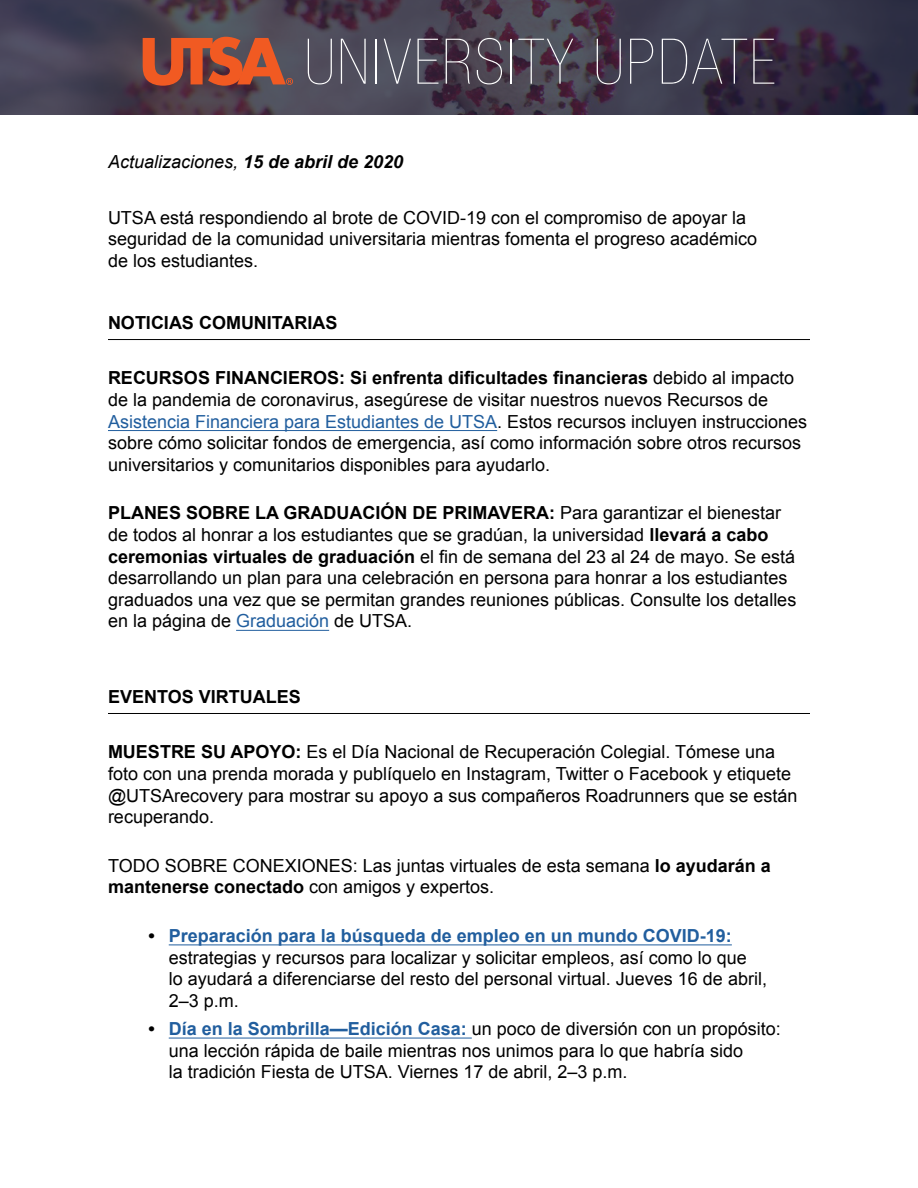
<style>
.page{position:relative;width:918px;height:1188px;background:#fff}
.page>*{position:absolute;margin:0;border:0;box-sizing:border-box;transform-origin:0 0}
.t1{font:200 condensed 63px "Helvetica Neue LT Std";letter-spacing:.04em;color:#fff}
.t2{font:18px/21.6px "Arial";color:#000}
.t3{font:700 18px "Arial";color:#000}
.t4{font:italic 18px "Arial";color:#000}
.s1{font-weight:700}
.s2{color:#215e9e}
.s3{font-weight:700;color:#215e9e}
</style>
<div class="page">
<hr style="left:108px;top:339px;width:702px;height:1px;background:#000">
<hr style="left:108px;top:430px;width:389px;height:1px;background:#215e9e">
<hr style="left:236px;top:630px;width:93px;height:1px;background:#215e9e">
<hr style="left:108px;top:713px;width:702px;height:1px;background:#000">
<hr style="left:169px;top:945px;width:563px;height:1px;background:#215e9e">
<hr style="left:169px;top:1038px;width:303px;height:1px;background:#215e9e">
<svg style="left:0;top:0;width:918px;height:114px"></svg>
<svg style="left:143px;top:37px;width:150px;height:49px"></svg>
<h1 class="t1" style="left:305px;top:27px;width:472px">UNIVERSITY UPDATE</h1>
<p class="t4" style="left:108px;top:150px;width:297px">Actualizaciones, <span class="s1">15 de abril de 2020</span></p>
<p class="t2" style="left:108px;top:207px;width:651px">UTSA está respondiendo al brote de COVID-19 con el compromiso de apoyar la seguridad de la comunidad universitaria mientras fomenta el progreso académico de los estudiantes.</p>
<p class="t3" style="left:108px;top:311px;width:231px">NOTICIAS COMUNITARIAS</p>
<p class="t2" style="left:108px;top:367px;width:701px"><span class="s1">RECURSOS FINANCIEROS: Si enfrenta dificultades financieras</span> debido al impacto de la pandemia de coronavirus, asegúrese de visitar nuestros nuevos Recursos de <span class="s2">Asistencia Financiera para Estudiantes de UTSA</span>. Estos recursos incluyen instrucciones sobre cómo solicitar fondos de emergencia, así como información sobre otros recursos universitarios y comunitarios disponibles para ayudarlo.</p>
<p class="t2" style="left:108px;top:502px;width:690px"><span class="s1">PLANES SOBRE LA GRADUACIÓN DE PRIMAVERA:</span> Para garantizar el bienestar de todos al honrar a los estudiantes que se gradúan, la universidad <span class="s1">llevará a cabo ceremonias virtuales de graduación</span> el fin de semana del 23 al 24 de mayo. Se está desarrollando un plan para una celebración en persona para honrar a los estudiantes graduados una vez que se permitan grandes reuniones públicas. Consulte los detalles en la página de <span class="s2">Graduación</span> de UTSA.</p>
<p class="t3" style="left:108px;top:685px;width:194px">EVENTOS VIRTUALES</p>
<p class="t2" style="left:108px;top:741px;width:691px"><span class="s1">MUESTRE SU APOYO:</span> Es el Día Nacional de Recuperación Colegial. Tómese una foto con una prenda morada y publíquelo en Instagram, Twitter o Facebook y etiquete @UTSArecovery para mostrar su apoyo a sus compañeros Roadrunners que se están recuperando.</p>
<p class="t2" style="left:108px;top:855px;width:664px">TODO SOBRE CONEXIONES: Las juntas virtuales de esta semana <span class="s1">lo ayudarán a mantenerse conectado</span> con amigos y expertos.</p>
<p class="t2" style="left:169px;top:925px;width:600px;text-indent:-20px"><span class="s1">•</span> <span class="s3">Preparación para la búsqueda de empleo en un mundo COVID-19: </span>estrategias y recursos para localizar y solicitar empleos, así como lo que<br>lo ayudará a diferenciarse del resto del personal virtual. Jueves 16 de abril, 2–3 p.m.</p>
<p class="t2" style="left:169px;top:1018px;width:614px;text-indent:-20px"><span class="s1">•</span> <span class="s3">Día en la Sombrilla—Edición Casa:</span> un poco de diversión con un propósito: una lección rápida de baile mientras nos unimos para lo que habría sido<br>la tradición Fiesta de UTSA. Viernes 17 de abril, 2–3 p.m.</p>
</div>
